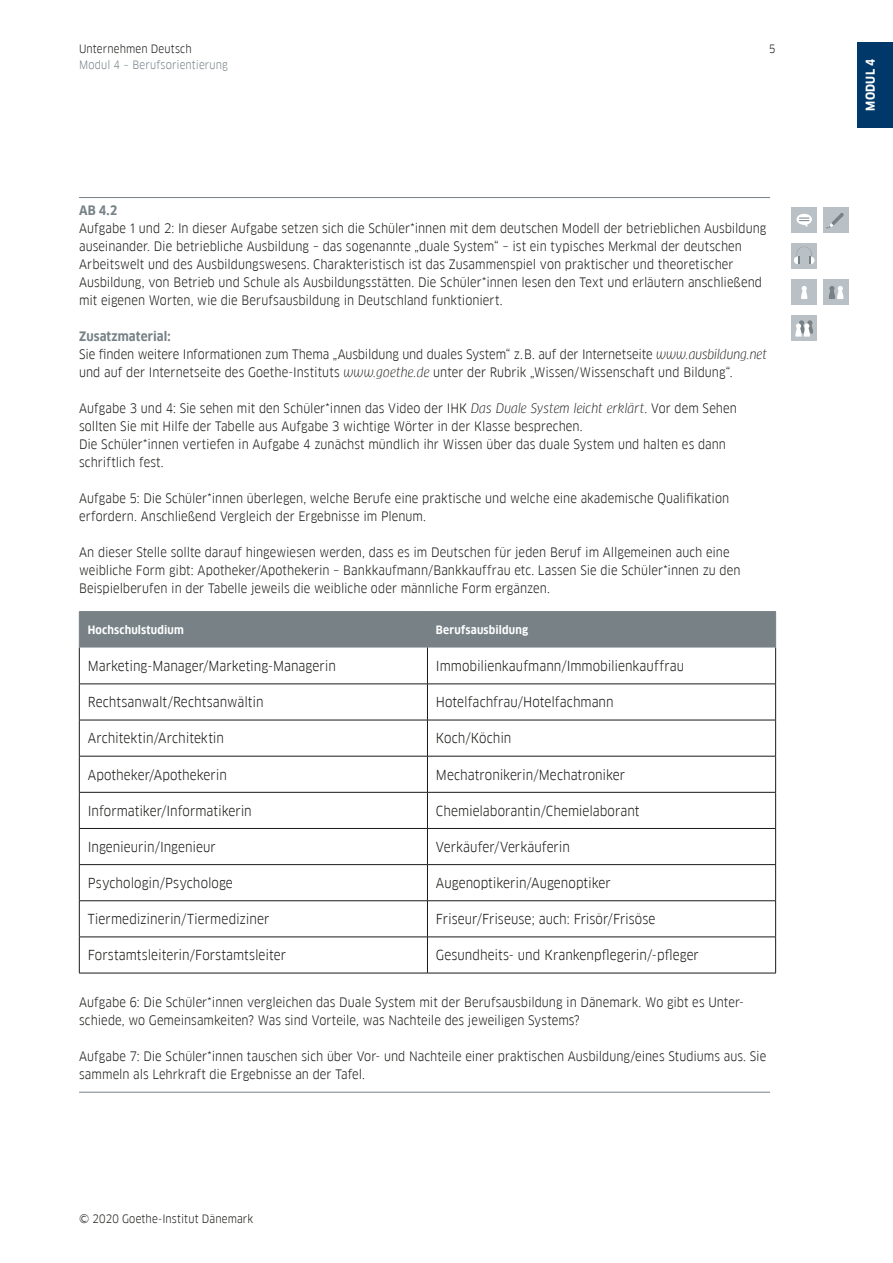
<style>
.page{position:relative;width:893px;height:1263px;background:#fff}
.page>*{position:absolute;margin:0;border:0;box-sizing:border-box;transform-origin:0 0}
.t1{font:13.5px "Goethe FF Clan";color:#1a1a18}
.t2{font:12.75px/18px "Goethe FF Clan";color:#1a1a18}
.t3{font:700 12.75px "Goethe FF Clan";color:#778186}
.t4{font:700 12px "Goethe FF Clan";letter-spacing:.025em;color:#fff}
.t5{font:11.25px "Goethe FF Clan";letter-spacing:.01em;color:#1a1a18}
.t6{font:700 11.25px "Goethe FF Clan";letter-spacing:.015em;color:#fff}
.t7{font:11.25px "Goethe FF Clan";letter-spacing:.01em;color:#778186}
.s1{font-weight:700;color:#778186}
.s2{font-style:italic}
</style>
<div class="page">
<hr style="left:79px;top:197px;width:691px;height:1px;background:#778186">
<hr style="left:79px;top:1092px;width:691px;height:1px;background:#778186">
<div style="left:791px;top:208px;width:26px;height:25px;background:#bac1c6"></div>
<svg style="left:796px;top:214px;width:16px;height:13px"></svg>
<div style="left:823px;top:208px;width:26px;height:25px;background:#bac1c6"></div>
<svg style="left:826px;top:213px;width:18px;height:16px"></svg>
<div style="left:791px;top:244px;width:26px;height:25px;background:#bac1c6"></div>
<svg style="left:794px;top:246px;width:20px;height:18px"></svg>
<div style="left:791px;top:280px;width:26px;height:25px;background:#bac1c6"></div>
<svg style="left:801px;top:286px;width:6px;height:13px"></svg>
<div style="left:823px;top:280px;width:26px;height:25px;background:#bac1c6"></div>
<svg style="left:829px;top:286px;width:14px;height:13px"></svg>
<div style="left:791px;top:316px;width:26px;height:25px;background:#bac1c6"></div>
<svg style="left:795px;top:320px;width:18px;height:17px"></svg>
<div style="left:80px;top:612px;width:695px;height:36px;background:#778186"></div>
<svg style="left:80px;top:683px;width:695px;height:290px"></svg>
<hr style="left:79px;top:684px;width:348px;height:1px;background:#1a1a18">
<hr style="left:427px;top:684px;width:349px;height:1px;background:#1a1a18">
<hr style="left:79px;top:720px;width:348px;height:1px;background:#1a1a18">
<hr style="left:427px;top:720px;width:349px;height:1px;background:#1a1a18">
<hr style="left:79px;top:756px;width:348px;height:1px;background:#1a1a18">
<hr style="left:427px;top:756px;width:349px;height:1px;background:#1a1a18">
<hr style="left:79px;top:792px;width:348px;height:1px;background:#1a1a18">
<hr style="left:427px;top:792px;width:349px;height:1px;background:#1a1a18">
<hr style="left:79px;top:828px;width:348px;height:1px;background:#1a1a18">
<hr style="left:427px;top:828px;width:349px;height:1px;background:#1a1a18">
<hr style="left:79px;top:864px;width:348px;height:1px;background:#1a1a18">
<hr style="left:427px;top:864px;width:349px;height:1px;background:#1a1a18">
<hr style="left:79px;top:900px;width:348px;height:1px;background:#1a1a18">
<hr style="left:427px;top:900px;width:349px;height:1px;background:#1a1a18">
<hr style="left:79px;top:611px;width:348px;height:1px;background:#778186">
<hr style="left:79px;top:612px;width:1px;height:36px;background:#778186">
<hr style="left:427px;top:611px;width:349px;height:1px;background:#778186">
<hr style="left:427px;top:612px;width:1px;height:36px;background:#778186">
<hr style="left:775px;top:612px;width:1px;height:36px;background:#778186">
<hr style="left:79px;top:937px;width:348px;height:1px;background:#1a1a18">
<hr style="left:427px;top:937px;width:349px;height:1px;background:#1a1a18">
<hr style="left:79px;top:973px;width:348px;height:1px;background:#1a1a18">
<hr style="left:427px;top:973px;width:349px;height:1px;background:#1a1a18">
<hr style="left:79px;top:648px;width:1px;height:36px;background:#1a1a18">
<hr style="left:427px;top:648px;width:1px;height:36px;background:#1a1a18">
<hr style="left:775px;top:648px;width:1px;height:36px;background:#1a1a18">
<hr style="left:79px;top:684px;width:1px;height:36px;background:#1a1a18">
<hr style="left:427px;top:684px;width:1px;height:36px;background:#1a1a18">
<hr style="left:775px;top:684px;width:1px;height:36px;background:#1a1a18">
<hr style="left:79px;top:720px;width:1px;height:36px;background:#1a1a18">
<hr style="left:427px;top:720px;width:1px;height:36px;background:#1a1a18">
<hr style="left:775px;top:720px;width:1px;height:36px;background:#1a1a18">
<hr style="left:79px;top:756px;width:1px;height:36px;background:#1a1a18">
<hr style="left:427px;top:756px;width:1px;height:36px;background:#1a1a18">
<hr style="left:775px;top:756px;width:1px;height:36px;background:#1a1a18">
<hr style="left:79px;top:792px;width:1px;height:36px;background:#1a1a18">
<hr style="left:427px;top:792px;width:1px;height:36px;background:#1a1a18">
<hr style="left:775px;top:792px;width:1px;height:36px;background:#1a1a18">
<hr style="left:79px;top:829px;width:1px;height:35px;background:#1a1a18">
<hr style="left:427px;top:829px;width:1px;height:35px;background:#1a1a18">
<hr style="left:775px;top:829px;width:1px;height:35px;background:#1a1a18">
<hr style="left:79px;top:865px;width:1px;height:35px;background:#1a1a18">
<hr style="left:427px;top:865px;width:1px;height:35px;background:#1a1a18">
<hr style="left:775px;top:865px;width:1px;height:35px;background:#1a1a18">
<hr style="left:79px;top:901px;width:1px;height:36px;background:#1a1a18">
<hr style="left:427px;top:901px;width:1px;height:36px;background:#1a1a18">
<hr style="left:775px;top:901px;width:1px;height:36px;background:#1a1a18">
<hr style="left:79px;top:937px;width:1px;height:36px;background:#1a1a18">
<hr style="left:427px;top:937px;width:1px;height:36px;background:#1a1a18">
<hr style="left:775px;top:937px;width:1px;height:36px;background:#1a1a18">
<div style="left:857px;top:43px;width:36px;height:85px;background:#003969"></div>
<p class="t5" style="left:79px;top:42px;width:114px">Unternehmen Deutsch</p>
<p class="t7" style="left:79px;top:58px;width:150px">Modul 4 – Berufsorientierung</p>
<p class="t5" style="left:769px;top:42px;width:8px">5</p>
<p class="t3" style="left:79px;top:203px;width:40px">AB 4.2</p>
<p class="t2" style="left:79px;top:220px;width:689px">Aufgabe 1 und 2: In dieser Aufgabe setzen sich die Schüler*innen mit dem deutschen Modell der betrieblichen Ausbildung auseinander. Die betriebliche Ausbildung – das sogenannte „duale System“ – ist ein typisches Merkmal der deutschen Arbeitswelt und des Ausbildungswesens. Charakteristisch ist das Zusammenspiel von praktischer und theoretischer Ausbildung, von Betrieb und Schule als Ausbildungsstätten. Die Schüler*innen lesen den Text und erläutern anschließend mit eigenen Worten, wie die Berufsausbildung in Deutschland funktioniert.</p>
<p class="t2" style="left:79px;top:328px;width:690px"><span class="s1">Zusatzmaterial:<br></span>Sie finden weitere Informationen zum Thema „Ausbildung und duales System“ z.B. auf der Internetseite <span class="s2">www.ausbildung.net </span>und auf der Internetseite des Goethe-Instituts <span class="s2">www.goethe.de</span> unter der Rubrik „Wissen/Wissenschaft und Bildung“.</p>
<p class="t2" style="left:79px;top:400px;width:659px">Aufgabe 3 und 4: Sie sehen mit den Schüler*innen das Video der IHK <span class="s2">Das Duale System leicht erklärt</span>. Vor dem Sehen sollten Sie mit Hilfe der Tabelle aus Aufgabe 3 wichtige Wörter in der Klasse besprechen.<br>Die Schüler*innen vertiefen in Aufgabe 4 zunächst mündlich ihr Wissen über das duale System und halten es dann schriftlich fest.</p>
<p class="t2" style="left:79px;top:490px;width:652px">Aufgabe 5: Die Schüler*innen überlegen, welche Berufe eine praktische und welche eine akademische Qualifikation erfordern. Anschließend Vergleich der Ergebnisse im Plenum.</p>
<p class="t2" style="left:79px;top:544px;width:663px">An dieser Stelle sollte darauf hingewiesen werden, dass es im Deutschen für jeden Beruf im Allgemeinen auch eine weibliche Form gibt: Apotheker/Apothekerin – Bankkaufmann/Bankkauffrau etc. Lassen Sie die Schüler*innen zu den<br>Beispielberufen in der Tabelle jeweils die weibliche oder männliche Form ergänzen.</p>
<p class="t6" style="left:88px;top:623px;width:97px">Hochschulstudium</p>
<p class="t6" style="left:436px;top:623px;width:94px">Berufsausbildung</p>
<p class="t1" style="left:88px;top:658px;width:249px">Marketing-Manager/Marketing-Managerin</p>
<p class="t1" style="left:436px;top:658px;width:250px">Immobilienkaufmann/Immobilienkauffrau</p>
<p class="t1" style="left:88px;top:694px;width:177px">Rechtsanwalt/Rechtsanwältin</p>
<p class="t1" style="left:436px;top:694px;width:179px">Hotelfachfrau/Hotelfachmann</p>
<p class="t1" style="left:88px;top:730px;width:138px">Architektin/Architektin</p>
<p class="t1" style="left:436px;top:730px;width:77px">Koch/Köchin</p>
<p class="t1" style="left:88px;top:766px;width:141px">Apotheker/Apothekerin</p>
<p class="t1" style="left:436px;top:766px;width:191px">Mechatronikerin/Mechatroniker</p>
<p class="t1" style="left:88px;top:803px;width:165px">Informatiker/Informatikerin</p>
<p class="t1" style="left:436px;top:803px;width:205px">Chemielaborantin/Chemielaborant</p>
<p class="t1" style="left:88px;top:839px;width:130px">Ingenieurin/Ingenieur</p>
<p class="t1" style="left:436px;top:839px;width:135px">Verkäufer/Verkäuferin</p>
<p class="t1" style="left:88px;top:875px;width:147px">Psychologin/Psychologe</p>
<p class="t1" style="left:436px;top:875px;width:176px">Augenoptikerin/Augenoptiker</p>
<p class="t1" style="left:88px;top:911px;width:183px">Tiermedizinerin/Tiermediziner</p>
<p class="t1" style="left:436px;top:911px;width:221px">Friseur/Friseuse; auch: Frisör/Frisöse</p>
<p class="t1" style="left:88px;top:947px;width:200px">Forstamtsleiterin/Forstamtsleiter</p>
<p class="t1" style="left:436px;top:947px;width:264px">Gesundheits- und Krankenpflegerin/-pfleger</p>
<p class="t2" style="left:79px;top:994px;width:666px">Aufgabe 6: Die Schüler*innen vergleichen das Duale System mit der Berufsausbildung in Dänemark. Wo gibt es Unter&shy;schiede, wo Gemeinsamkeiten? Was sind Vorteile, was Nachteile des jeweiligen Systems?</p>
<p class="t2" style="left:79px;top:1048px;width:689px">Aufgabe 7: Die Schüler*innen tauschen sich über Vor- und Nachteile einer praktischen Ausbildung/eines Studiums aus. Sie sammeln als Lehrkraft die Ergebnisse an der Tafel.</p>
<p class="t5" style="left:79px;top:1212px;width:176px">© 2020 Goethe-Institut Dänemark</p>
<p class="t4" style="left:863px;top:111px;width:53px;rotate:-90deg">MODUL 4</p>
</div>
